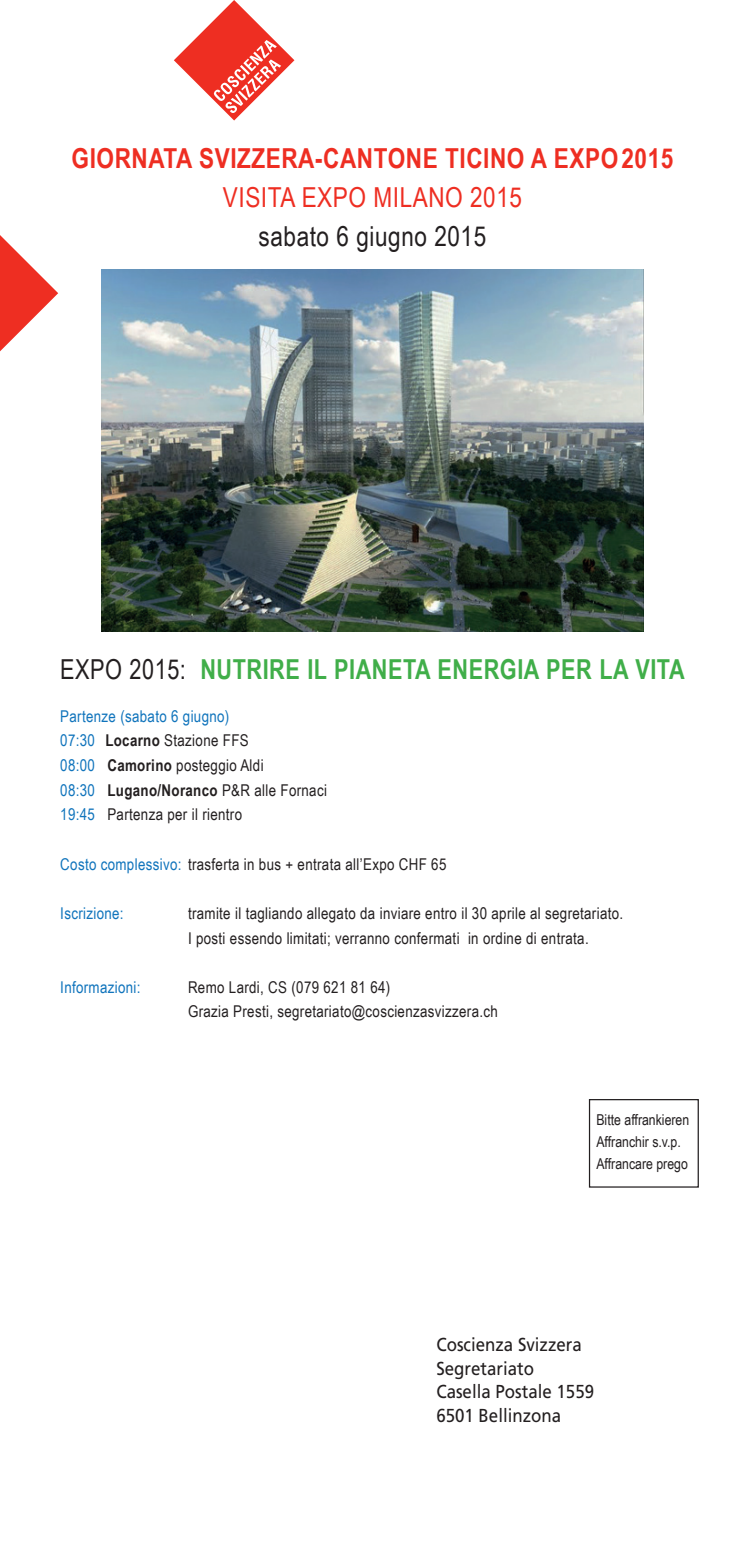
<style>
.page{position:relative;width:745px;height:1567px;background:#fff}
.page>*{position:absolute;margin:0;border:0;box-sizing:border-box;transform-origin:0 0}
.Testo{font:700 27.5px "Arial Narrow";letter-spacing:.02em;color:#40ae49;scale:.96 1}
.Testo-2{font:700 27.5px "Arial Narrow";letter-spacing:.02em;color:#ee2e22}
.Testo-3{font:27.5px "Arial Narrow";letter-spacing:.02em;color:#ee2e22}
.Testo-4{font:27.5px "Arial Narrow";letter-spacing:.02em;color:#231f20}
.Normale{font:18.75px "Frutiger";color:#231f20;scale:.9 1}
.Testo-5{font:16.25px "Arial Narrow";letter-spacing:.02em;color:#231f20}
.Testo-6{font:16.25px "Arial Narrow";letter-spacing:.02em;color:#1074bc}
.Testo-7{font:700 16.25px "Arial Narrow";letter-spacing:.02em;color:#231f20}
.t1{font:15px "Arial Narrow";color:#231f20}
.s1{font-weight:400;color:#231f20}
.s2{color:#1074bc}
.s3{font-weight:700}
.s4{font-weight:400;color:#1074bc}
.s5{font-weight:400}
</style>
<div class="page">
<img style="left:102px;top:269px;width:540px;height:362px">
<svg style="left:0;top:235px;width:58px;height:116px"></svg>
<svg style="left:174px;top:0;width:120px;height:120px"></svg>
<div style="left:588px;top:1098px;width:110px;height:89px;border:1px solid #231f20"></div>
<p class="Testo-2" style="left:72px;top:142px;width:603px">GIORNATA SVIZZERA-CANTONE TICINO A EXPO2015</p>
<p class="Testo-3" style="left:223px;top:182px;width:300px">VISITA EXPO MILANO 2015</p>
<p class="Testo-4" style="left:258px;top:221px;width:229px">sabato 6 giugno 2015</p>
<p class="Testo" style="left:60px;top:653px;width:651px"><span class="s1">EXPO 2015:</span> NUTRIRE IL PIANETA ENERGIA PER LA VITA</p>
<p class="Testo-6" style="left:60px;top:706px;width:170px">Partenze (sabato 6 giugno)</p>
<p class="Testo-5" style="left:60px;top:731px;width:190px"><span class="s2">07:30</span> <span class="s3">Locarno</span> Stazione FFS</p>
<p class="Testo-5" style="left:60px;top:755px;width:205px"><span class="s2">08:00</span> <span class="s3">Camorino</span> posteggio Aldi</p>
<p class="Testo-7" style="left:60px;top:780px;width:268px"><span class="s4">08:30</span> Lugano/Noranco <span class="s5">P&amp;R alle Fornaci</span></p>
<p class="Testo-5" style="left:60px;top:805px;width:183px"><span class="s2">19:45</span> Partenza per il rientro</p>
<p class="Testo-5" style="left:60px;top:854px;width:387px"><span class="s2">Costo complessivo:</span> trasferta in bus + entrata all’Expo CHF 65</p>
<p class="Testo-6" style="left:60px;top:903px;width:65px">Iscrizione:</p>
<p class="Testo-5" style="left:188px;top:903px;width:436px">tramite il tagliando allegato da inviare entro il 30 aprile al segretariato.</p>
<p class="Testo-5" style="left:188px;top:928px;width:402px">I posti essendo limitati; verranno confermati in ordine di entrata.</p>
<p class="Testo-6" style="left:60px;top:977px;width:82px">Informazioni:</p>
<p class="Testo-5" style="left:188px;top:977px;width:204px">Remo Lardi, CS (079 621 81 64)</p>
<p class="Testo-5" style="left:188px;top:1002px;width:311px">Grazia Presti, segretariato@coscienzasvizzera.ch</p>
<p class="t1" style="left:596px;top:1111px;width:94px">Bitte affrankieren</p>
<p class="t1" style="left:596px;top:1133px;width:86px">Affranchir s.v.p.</p>
<p class="t1" style="left:596px;top:1154px;width:93px">Affrancare prego</p>
<p class="Normale" style="left:436px;top:1333px;width:163px">Coscienza Svizzera</p>
<p class="Normale" style="left:436px;top:1356px;width:110px">Segretariato</p>
<p class="Normale" style="left:436px;top:1380px;width:177px">Casella Postale 1559</p>
<p class="Normale" style="left:436px;top:1404px;width:140px">6501 Bellinzona</p>
</div>
